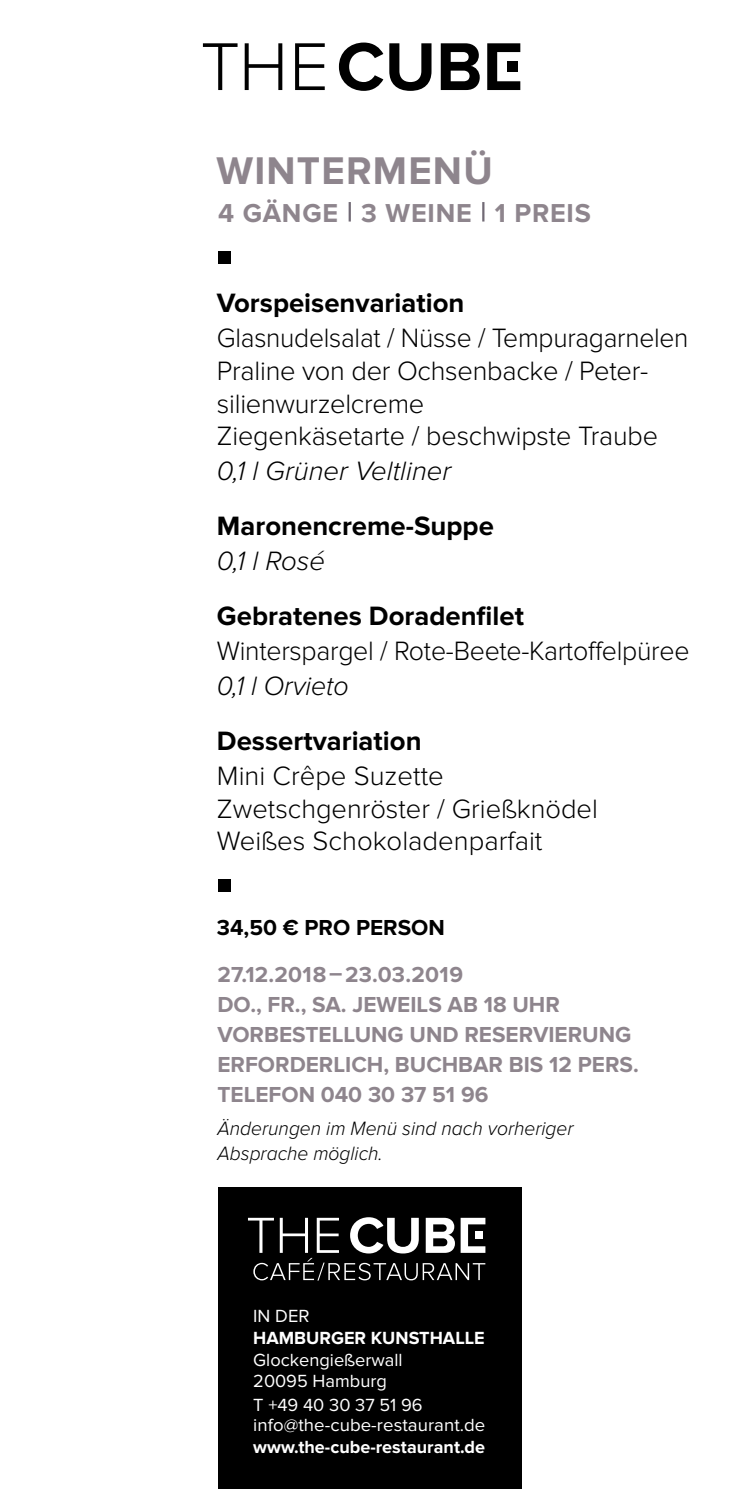
<style>
.page{position:relative;width:745px;height:1489px;background:#fff}
.page>*{position:absolute;margin:0;border:0;box-sizing:border-box;transform-origin:0 0}
.t1{font:700 40px "Proxima Nova";letter-spacing:.03em;color:#8e858d}
.t2{font:300 27.5px/32.5px "Proxima Nova";letter-spacing:-.01em;color:#000;scale:.96 1}
.t3{font:300 27.5px/32.5px "Proxima Nova";letter-spacing:-.01em;color:#000}
.t4{font:700 27.5px "Proxima Nova";color:#000}
.t5{font:italic 300 27.5px "Proxima Nova";color:#000}
.t6{font:700 27px "Proxima Nova";letter-spacing:.03em;color:#8e858d}
.t7{font:700 22.5px/30px "Proxima Nova";color:#8e858d}
.t8{font:700 22.5px "Proxima Nova";color:#000}
.t9{font:italic 300 20px/25px "Proxima Nova";color:#000;scale:.96 1}
.t10{font:18.25px/21.8px "Proxima Nova";color:#fff}
.t11{font:700 18.25px "Proxima Nova";color:#fff}
</style>
<div class="page">
<div style="left:218px;top:1187px;width:303px;height:301px;background:#000"></div>
<div style="left:218px;top:252px;width:13px;height:12px;background:#000"></div>
<svg style="left:203px;top:43px;width:317px;height:48px"></svg>
<div style="left:507px;top:62px;width:10px;height:10px;background:#000"></div>
<svg style="left:348px;top:202px;width:2px;height:19px"></svg>
<svg style="left:482px;top:202px;width:2px;height:19px"></svg>
<svg style="left:248px;top:1217px;width:237px;height:63px"></svg>
<div style="left:218px;top:879px;width:13px;height:12px;background:#000"></div>
<h1 class="t1" style="left:216px;top:148px;width:277px">WINTERMENÜ</h1>
<p class="t6" style="left:218px;top:197px;width:374px">4 GÄNGE 3 WEINE 1 PREIS</p>
<p class="t4" style="left:217px;top:287px;width:249px">Vorspeisenvariation</p>
<p class="t2" style="left:217px;top:322px;width:492px">Glasnudelsalat / Nüsse / Tempuragarnelen Praline von der Ochsenbacke / Peter&shy;silienwurzelcreme<br>Ziegenkäsetarte / beschwipste Traube</p>
<p class="t5" style="left:217px;top:455px;width:235px">0,1 l Grüner Veltliner</p>
<p class="t4" style="left:217px;top:510px;width:278px">Maronencreme-Suppe</p>
<p class="t5" style="left:217px;top:545px;width:109px">0,1 l Rosé</p>
<p class="t4" style="left:217px;top:600px;width:308px">Gebratenes Doradenfilet</p>
<p class="t3" style="left:217px;top:635px;width:473px">Winterspargel / Rote-Beete-Kartoffelpüree</p>
<p class="t5" style="left:217px;top:670px;width:133px">0,1 l Orvieto</p>
<p class="t4" style="left:217px;top:725px;width:206px">Dessertvariation</p>
<p class="t3" style="left:217px;top:760px;width:382px">Mini Crêpe Suzette<br>Zwetschgenröster / Grießknödel<br>Weißes Schokoladenparfait</p>
<p class="t8" style="left:217px;top:914px;width:229px">34,50 € PRO PERSON</p>
<p class="t7" style="left:217px;top:960px;width:247px">27.12.2018–23.03.2019<br>Do., FR., Sa. Jewei</p>
<p class="t7" style="left:416px;top:990px;width:138px">ls ab 18 Uhr</p>
<p class="t7" style="left:217px;top:1020px;width:76px">Vorbeste</p>
<p class="t7" style="left:331px;top:1020px;width:40px">llung</p>
<p class="t7" style="left:409px;top:1020px;width:17px">und</p>
<p class="t7" style="left:464px;top:1020px;width:30px">Reservierung</p>
<p class="t7" style="left:217px;top:1050px;width:16px">erforder</p>
<p class="t7" style="left:333px;top:1050px;width:259px">lich, BUchbar bis 12 pers</p>
<p class="t7" style="left:632px;top:1050px;width:7px">.</p>
<p class="t7" style="left:217px;top:1080px;width:54px">Telefon</p>
<p class="t7" style="left:321px;top:1080px;width:169px">040 30 37 51 96</p>
<p class="t9" style="left:217px;top:1115px;width:372px">Änderungen im Menü sind nach vorheriger<br>Absprache möglich.</p>
<p class="t10" style="left:253px;top:1304px;width:58px">in der</p>
<p class="t11" style="left:253px;top:1326px;width:66px">Hamburger</p>
<p class="t11" style="left:370px;top:1326px;width:24px">Kunst</p>
<p class="t11" style="left:429px;top:1326px;width:45px">halLe</p>
<p class="t10" style="left:253px;top:1348px;width:151px">Glockengießerwall<br>20095 Hamburg</p>
<p class="t10" style="left:253px;top:1395px;width:233px;line-height:20px">T +49 40 30 37 51 96 info@the-cube-restaurant.de</p>
<p class="t11" style="left:253px;top:1436px;width:233px">www.the-cube-restaurant.de</p>
</div>
